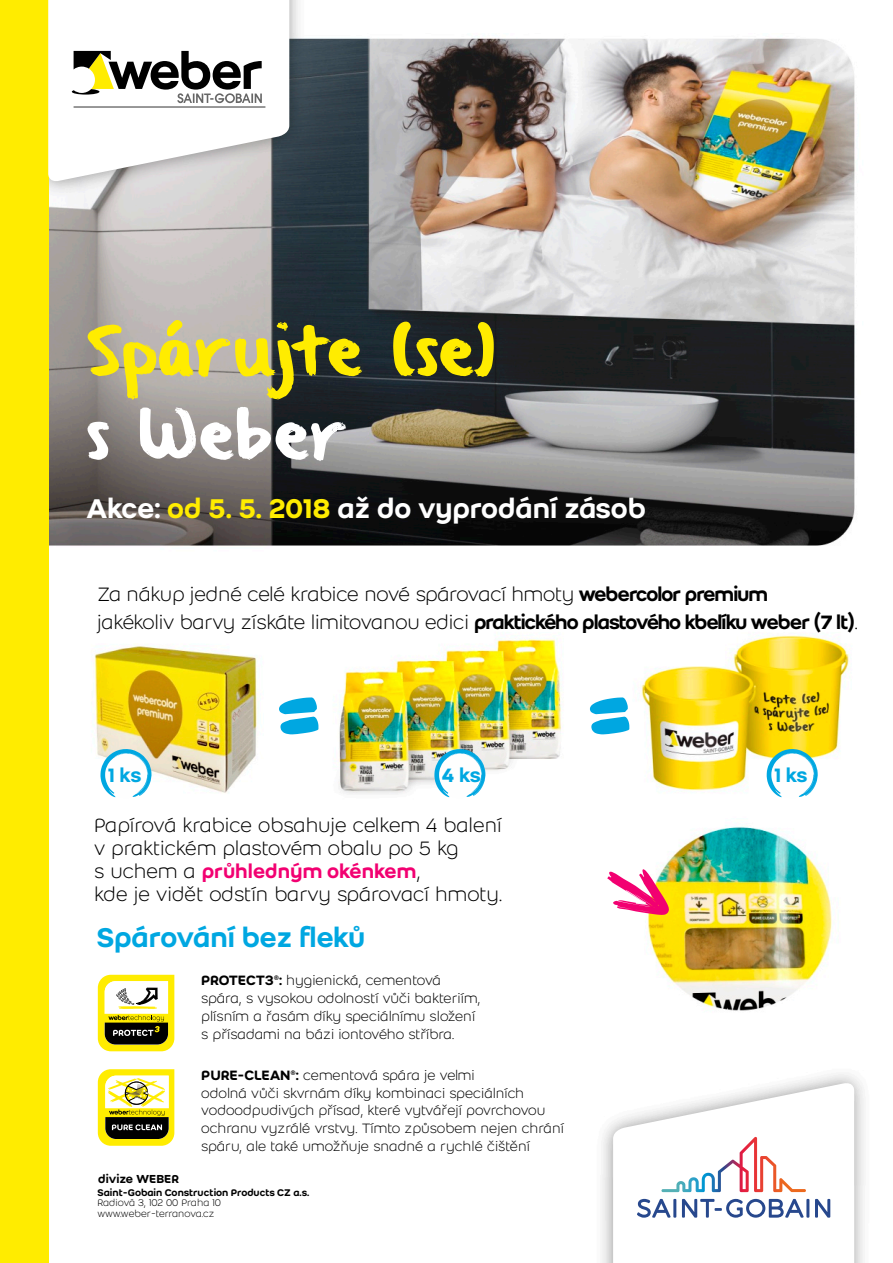
<style>
.page{position:relative;width:893px;height:1263px;background:#fff}
.page>*{position:absolute;margin:0;border:0;box-sizing:border-box;transform-origin:0 0}
.t1{font:92.55px "Weber Brush";color:#00a7e1}
.t2{font:55.2px "Weber Brush";letter-spacing:.005em;color:#ffec00}
.t3{font:55.2px "Weber Brush";letter-spacing:.03em;color:#fff}
.t4{font:500 29.7px "Weber";color:#fff}
.t5{font:500 29.7px "Weber";color:#00a7e1}
.t6{font:300 21.3px/23px "Weber";letter-spacing:-.01em;color:#000}
.t7{font:500 21.3px "Weber";color:#00a7e1}
.t8{font:300 14.85px/17.9px "Weber";color:#000}
.t9{font:500 12.75px "Weber";color:#000}
.t10{font:300 10.65px/10.8px "Weber";color:#000}
.t11{font:500 10.65px "Weber";color:#000}
.s1{color:#ffec00}
.s2{font-family:"Weber Name";font-weight:400}
.s3{font-weight:500;color:#f20071}
.s4{font-weight:500}
</style>
<div class="page">
<img style="left:48px;top:0;width:816px;height:1263px">
<div style="left:0;top:0;width:48px;height:1263px;background:#ffec00"></div>
<svg style="left:613px;top:1081px;width:241px;height:182px"></svg>
<svg style="left:98px;top:975px;width:76px;height:76px"></svg>
<svg style="left:98px;top:1069px;width:76px;height:77px"></svg>
<svg style="left:607px;top:866px;width:62px;height:49px"></svg>
<svg style="left:48px;top:0;width:241px;height:183px"></svg>
<svg style="left:100px;top:749px;width:52px;height:48px"></svg>
<svg style="left:767px;top:749px;width:51px;height:48px"></svg>
<svg style="left:434px;top:749px;width:52px;height:48px"></svg>
<h2 class="t2" style="left:87px;top:325px;width:409px">Spárujte (se)</h2>
<h2 class="t3" style="left:87px;top:408px;width:261px">s Weber</h2>
<h3 class="t4" style="left:86px;top:495px;width:561px">Akce: <span class="s1">od 5. 5. 2018</span> až do vyprodání zásob</h3>
<h3 class="t6" style="left:97px;top:582px;width:762px;line-height:28px">Za nákup jedné celé krabice nové spárovací hmoty <span class="s2">webercolor premium<br></span>jakékoliv barvy získáte limitovanou edici <span class="s2">praktického plastového kbelíku weber (7 lt)</span>.</h3>
<h1 class="t1" style="left:272px;top:658px;width:50px">=</h1>
<h1 class="t1" style="left:583px;top:658px;width:50px">=</h1>
<h3 class="t7" style="left:108px;top:766px;width:35px">1 ks</h3>
<h3 class="t7" style="left:442px;top:766px;width:40px">4 ks</h3>
<h3 class="t7" style="left:774px;top:766px;width:35px">1 ks</h3>
<h3 class="t6" style="left:94px;top:815px;width:409px">Papírová krabice obsahuje celkem 4 balení v praktickém plastovém obalu po 5 kg<br>s uchem a <span class="s3">průhledným okénkem</span>,<br>kde je vidět odstín barvy spárovací hmoty.</h3>
<h3 class="t5" style="left:97px;top:924px;width:270px">Spárování bez fleků</h3>
<p class="t8" style="left:201px;top:972px;width:281px"><span class="s4">PROTECT3®:</span> hygienická, cementová spára, s vysokou odolností vůči bakteriím, plísním a řasám díky speciálnímu složení s přísadami na bázi iontového stříbra.</p>
<p class="t8" style="left:201px;top:1067px;width:364px"><span class="s4">PURE-CLEAN®:</span> cementová spára je velmi<br>odolná vůči skvrnám díky kombinaci speciálních vodoodpudivých přísad, které vytvářejí povrchovou ochranu vyzrálé vrstvy. Tímto způsobem nejen chrání spáru, ale také umožňuje snadné a rychlé čištění</p>
<p class="t9" style="left:98px;top:1173px;width:83px">divize WEBER</p>
<p class="t11" style="left:98px;top:1187px;width:213px">Saint-Gobain Construction Products CZ a.s.</p>
<p class="t10" style="left:98px;top:1198px;width:125px">Radiová 3, 102 00 Praha 10 www.weber-terranova.cz</p>
</div>
